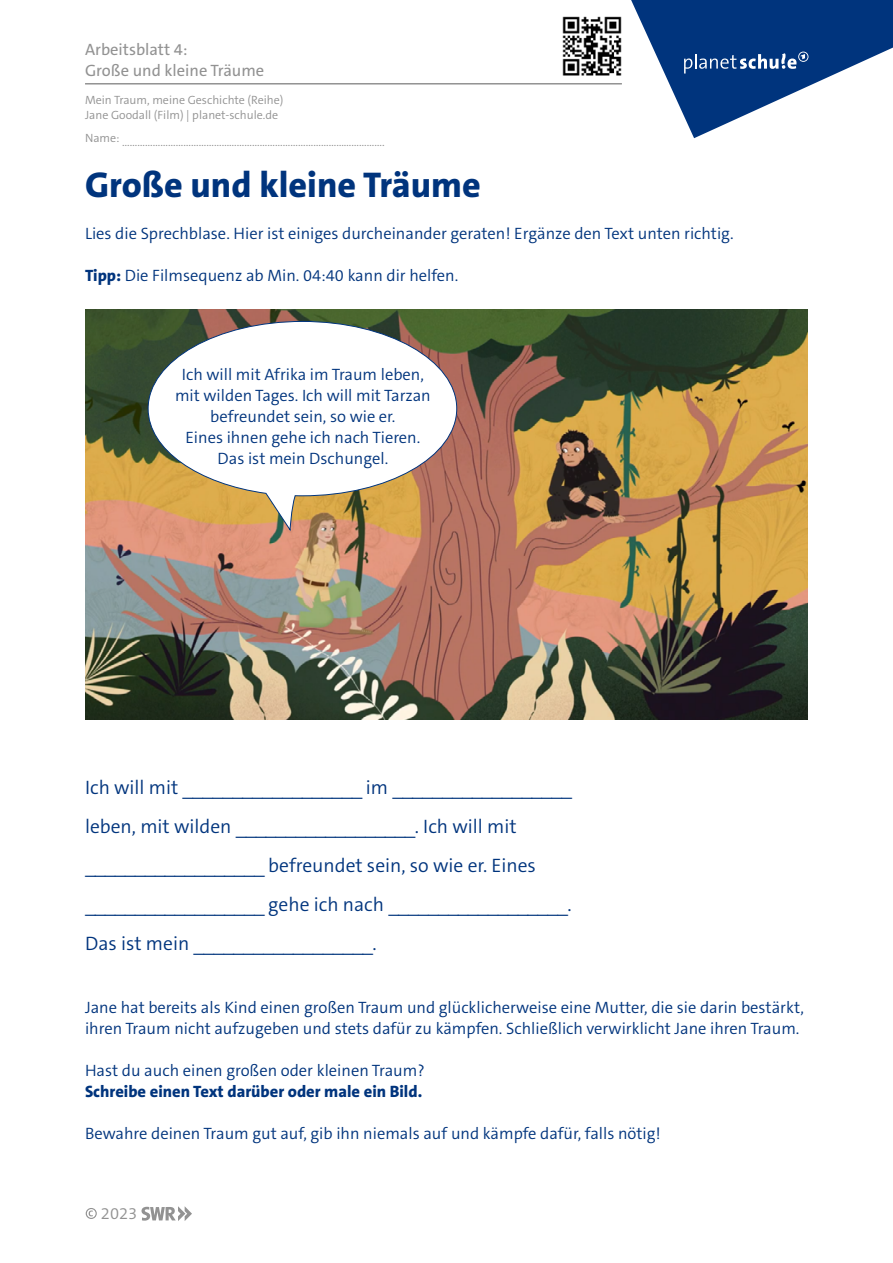
<style>
.page{position:relative;width:893px;height:1263px;background:#fff}
.page>*{position:absolute;margin:0;border:0;box-sizing:border-box;transform-origin:0 0}
.t1{font:800 36px "The Sans C5";color:#00347d}
.t2{font:300 19.5px/39px "The Sans C5";color:#00347d}
.t3{font:300 16.5px/21px "The Sans C5";color:#00347d}
.t4{font:800 16.5px "The Sans C5";color:#00347d}
.t5{font:16.5px/21px "The Sans C5";color:#929292}
.t6{font:300 16.5px "The Sans C5";color:#929292}
.t7{font:300 12px/15px "The Sans C5";color:#929292}
.s1{font-weight:800}
</style>
<div class="page">
<svg style="left:631px;top:0;width:262px;height:138px"></svg>
<hr style="left:85px;top:83px;width:537px;height:2px;background:#929292">
<svg style="left:86px;top:1208px;width:11px;height:11px"></svg>
<svg style="left:141px;top:1206px;width:51px;height:15px"></svg>
<img style="left:562px;top:16px;width:60px;height:60px">
<img style="left:85px;top:309px;width:723px;height:411px">
<svg style="left:147px;top:321px;width:310px;height:211px"></svg>
<p class="t5" style="left:85px;top:39px;width:181px">Arbeitsblatt 4:<br>Große und kleine Träume</p>
<p class="t7" style="left:85px;top:93px;width:200px">Mein Traum, meine Geschichte (Reihe)<br>Jane Goodall (Film) | planet-schule.de</p>
<p class="t7" style="left:85px;top:135px;width:301px">Name: .......................................................................................................</p>
<h1 class="t1" style="left:85px;top:161px;width:397px">Große und kleine Träume</h1>
<p class="t3" style="left:85px;top:223px;width:650px">Lies die Sprechblase. Hier ist einiges durcheinander geraten! Ergänze den Text unten richtig.</p>
<p class="t3" style="left:85px;top:265px;width:375px"><span class="s1">Tipp:</span> Die Filmsequenz ab Min. 04:40 kann dir helfen.</p>
<p class="t3" style="left:175px;top:364px;width:257px;text-align:center">Ich will mit Afrika im Traum leben, mit wilden Tages. Ich will mit Tarzan befreundet sein, so wie er.<br>Eines ihnen gehe ich nach Tieren.<br>Das ist mein Dschungel.</p>
<p class="t2" style="left:85px;top:768px;width:489px">Ich will mit __________________ im __________________ leben, mit wilden __________________. Ich will mit __________________ befreundet sein, so wie er. Eines __________________ gehe ich nach __________________.<br>Das ist mein __________________.</p>
<p class="t3" style="left:85px;top:997px;width:720px">Jane hat bereits als Kind einen großen Traum und glücklicherweise eine Mutter, die sie darin bestärkt, ihren Traum nicht aufzugeben und stets dafür zu kämpfen. Schließlich verwirklicht Jane ihren Traum.</p>
<p class="t3" style="left:85px;top:1060px;width:341px">Hast du auch einen großen oder kleinen Traum?</p>
<p class="t4" style="left:85px;top:1081px;width:339px">Schreibe einen Text darüber oder male ein Bild.</p>
<p class="t3" style="left:85px;top:1123px;width:577px">Bewahre deinen Traum gut auf, gib ihn niemals auf und kämpfe dafür, falls nötig!</p>
<p class="t6" style="left:101px;top:1203px;width:38px">2023</p>
</div>
